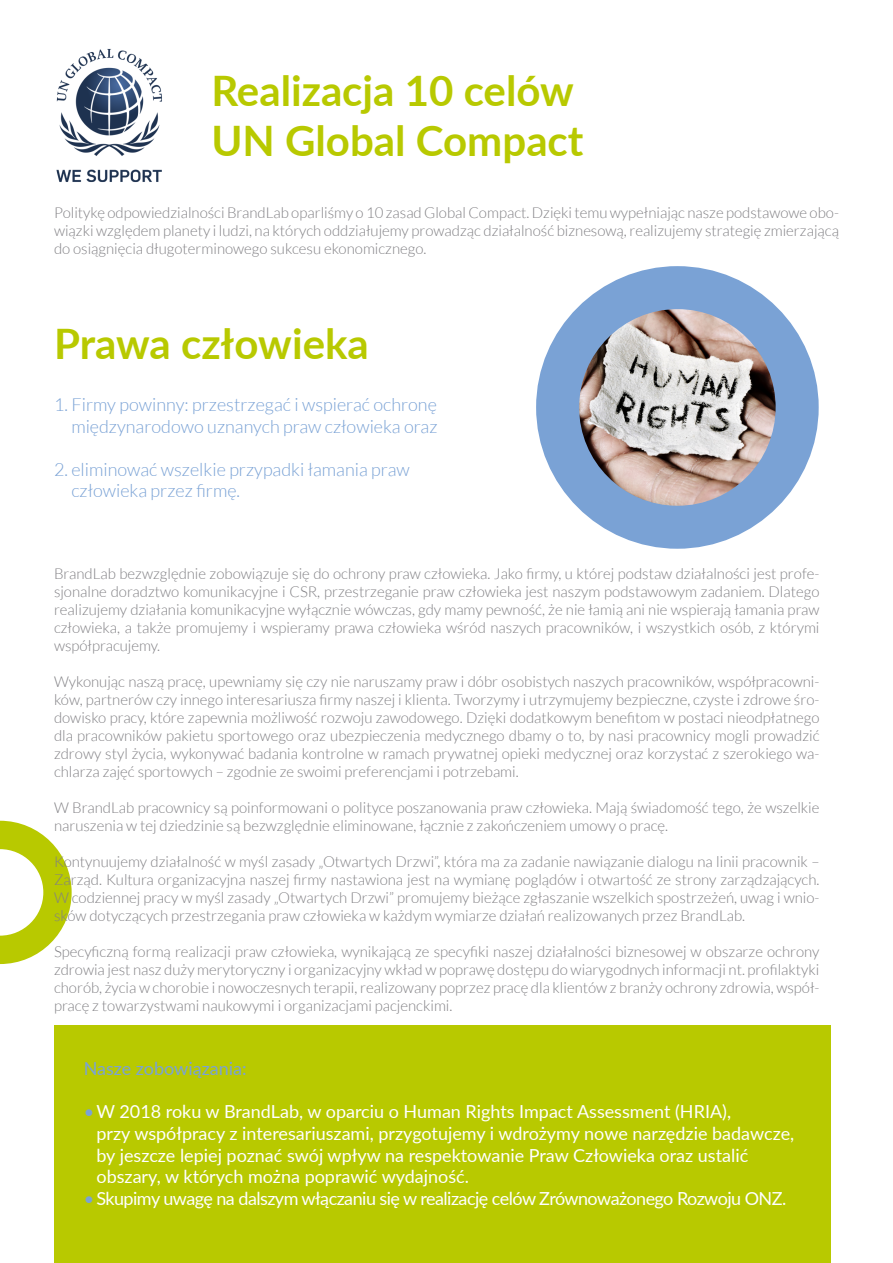
<style>
.page{position:relative;width:893px;height:1263px;background:#fff}
.page>*{position:absolute;margin:0;border:0;box-sizing:border-box;transform-origin:0 0}
.t1{font:700 42px/50.4px "Lato";color:#b8c900}
.t2{font:18px/21.6px "Lato";color:#fff}
.t3{font:300 18px/21.6px "Lato";color:#7aa2d5;text-align:right}
.t4{font:18px "Lato";letter-spacing:-.03em;color:#fff}
.t5{font:18px "Lato";color:#7aa2d5}
.t6{font:300 15px/18px "Lato";color:#818084;text-align:justify}
.s1{color:#7aa2d5}
</style>
<div class="page">
<svg style="left:0;top:821px;width:72px;height:143px"></svg>
<img style="left:56px;top:48px;width:106px;height:134px">
<svg style="left:536px;top:266px;width:283px;height:283px"></svg>
<div style="left:54px;top:1025px;width:777px;height:238px;background:#b8c900"></div>
<h1 class="t1" style="left:211px;top:63px;width:374px">Realizacja 10 celów<br>UN Global Compact</h1>
<p class="t6" style="left:54px;top:204px;width:786px">Politykę odpowiedzialności BrandLab oparliśmy o 10 zasad Global Compact. Dzięki temu wypełniając nasze podstawowe obo&shy;wiązki względem planety i ludzi, na których oddziałujemy prowadząc działalność biznesową, realizujemy strategię zmierzającą do osiągnięcia długoterminowego sukcesu ekonomicznego.</p>
<h1 class="t1" style="left:54px;top:316px;width:316px">Prawa człowieka</h1>
<p class="t3" style="left:54px;top:394px;width:385px">1. Firmy powinny: przestrzegać i wspierać ochronę międzynarodowo uznanych praw człowieka oraz</p>
<p class="t3" style="left:71px;top:459px;width:340px;text-align:left;text-indent:-17px">2. eliminować wszelkie przypadki łamania praw człowieka przez firmę.</p>
<p class="t6" style="left:54px;top:564px;width:767px">BrandLab bezwzględnie zobowiązuje się do ochrony praw człowieka. Jako firmy, u której podstaw działalności jest profe&shy;sjonalne doradztwo komunikacyjne i CSR, przestrzeganie praw człowieka jest naszym podstawowym zadaniem. Dlatego realizujemy działania komunikacyjne wyłącznie wówczas, gdy mamy pewność, że nie łamią ani nie wspierają łamania praw człowieka, a także promujemy i wspieramy prawa człowieka wśród naszych pracowników, i wszystkich osób, z którymi współpracujemy.</p>
<p class="t6" style="left:54px;top:672px;width:767px">Wykonując naszą pracę, upewniamy się czy nie naruszamy praw i dóbr osobistych naszych pracowników, współpracowni&shy;ków, partnerów czy innego interesariusza firmy naszej i klienta. Tworzymy i utrzymujemy bezpieczne, czyste i zdrowe śro&shy;dowisko pracy, które zapewnia możliwość rozwoju zawodowego. Dzięki dodatkowym benefitom w postaci nieodpłatnego dla pracowników pakietu sportowego oraz ubezpieczenia medycznego dbamy o to, by nasi pracownicy mogli prowadzić zdrowy styl życia, wykonywać badania kontrolne w ramach prywatnej opieki medycznej oraz korzystać z szerokiego wa&shy;chlarza zajęć sportowych – zgodnie ze swoimi preferencjami i potrzebami.</p>
<p class="t6" style="left:54px;top:798px;width:767px">W BrandLab pracownicy są poinformowani o polityce poszanowania praw człowieka. Mają świadomość tego, że wszelkie naruszenia w tej dziedzinie są bezwzględnie eliminowane, łącznie z zakończeniem umowy o pracę.</p>
<p class="t6" style="left:54px;top:852px;width:767px">Kontynuujemy działalność w myśl zasady „Otwartych Drzwi”, która ma za zadanie nawiązanie dialogu na linii pracownik – Zarząd. Kultura organizacyjna naszej firmy nastawiona jest na wymianę poglądów i otwartość ze strony zarządzających.<br>W codziennej pracy w myśl zasady „Otwartych Drzwi” promujemy bieżące zgłaszanie wszelkich spostrzeżeń, uwag i wnio&shy;sków dotyczących przestrzegania praw człowieka w każdym wymiarze działań realizowanych przez BrandLab.</p>
<p class="t6" style="left:54px;top:942px;width:767px">Specyficzną formą realizacji praw człowieka, wynikającą ze specyfiki naszej działalności biznesowej w obszarze ochrony zdrowia jest nasz duży merytoryczny i organizacyjny wkład w poprawę dostępu do wiarygodnych informacji nt. profilaktyki chorób, życia w chorobie i nowoczesnych terapii, realizowany poprzez pracę dla klientów z branży ochrony zdrowia, współ&shy;pracę z towarzystwami naukowymi i organizacjami pacjenckimi.</p>
<p class="t5" style="left:84px;top:1056px;width:164px">Nasze zobowiązania:</p>
<p class="t2" style="left:96px;top:1100px;width:699px;text-indent:-13px"><span class="s1">•</span>W 2018 roku w BrandLab, w oparciu o Human Rights Impact Assessment (HRIA),<br>przy współpracy z interesariuszami, przygotujemy i wdrożymy nowe narzędzie badawcze, by jeszcze lepiej poznać swój wpływ na respektowanie Praw Człowieka oraz ustalić obszary, w których można poprawić wydajność.</p>
<p class="t4" style="left:84px;top:1185px;width:704px"><span class="s1">•</span> Skupimy uwagę na dalszym włączaniu się w realizację celów Zrównoważonego Rozwoju ONZ.</p>
</div>
